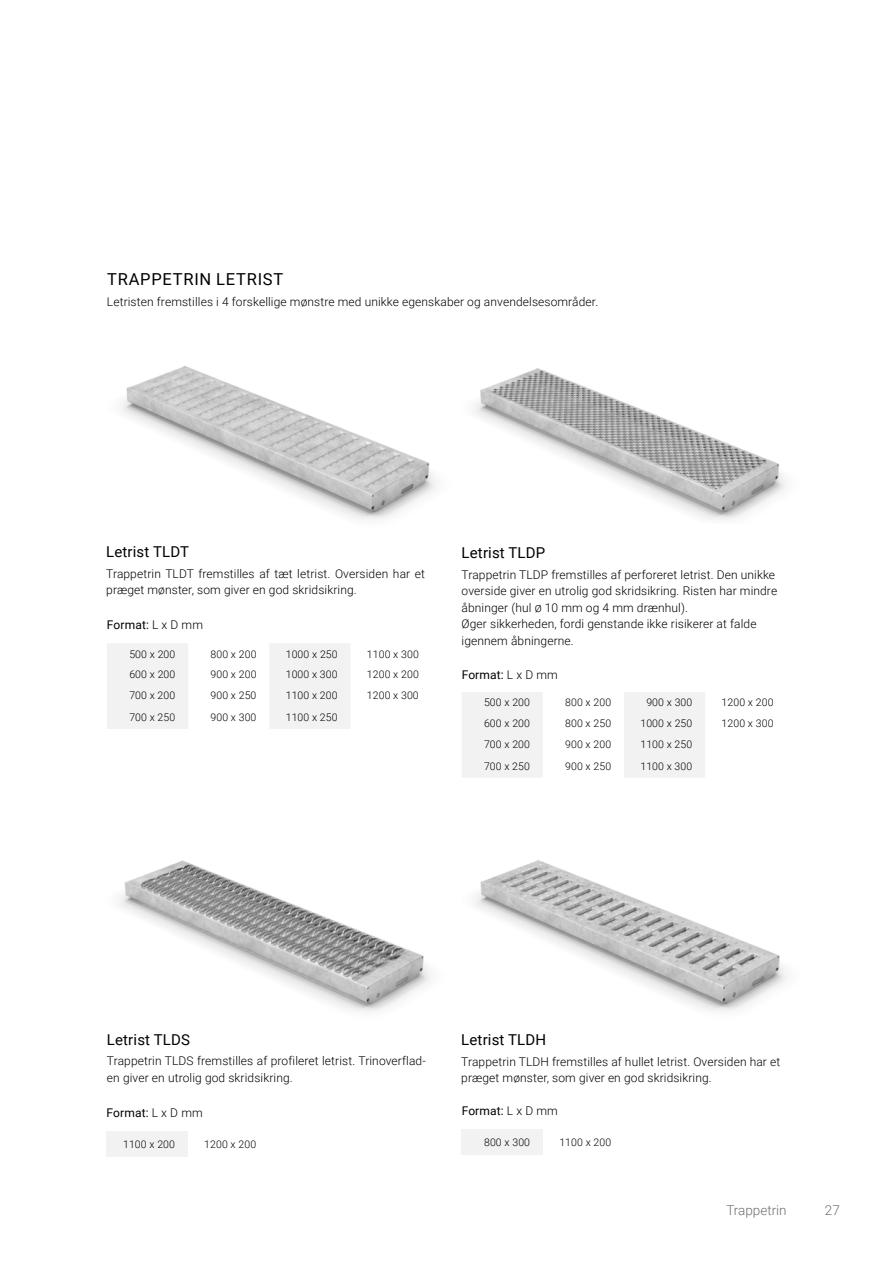
<style>
.page{position:relative;width:893px;height:1263px;background:#fff}
.page>*{position:absolute;margin:0;border:0;box-sizing:border-box;transform-origin:0 0}
.t1{font:16.5px "Roboto";letter-spacing:.045em;color:#000}
.t2{font:15px "Roboto";letter-spacing:.01em;color:#000}
.t3{font:300 13.5px "Roboto";color:#706f6f}
.t4{font:300 12px/16.5px "Roboto";letter-spacing:.01em;color:#000}
.t5{font:12px "Roboto";letter-spacing:.01em;color:#000}
.t6{font:300 10.5px "Roboto";letter-spacing:.01em;color:#000}
.s1{font-weight:300}
</style>
<div class="page">
<img style="left:121px;top:366px;width:280px;height:154px">
<img style="left:401px;top:368px;width:385px;height:152px">
<svg style="left:107px;top:644px;width:243px;height:85px"></svg>
<div style="left:462px;top:1129px;width:81px;height:25px;background:#f2f2f2"></div>
<div style="left:107px;top:1131px;width:81px;height:25px;background:#f2f2f2"></div>
<svg style="left:462px;top:692px;width:243px;height:85px"></svg>
<img style="left:475px;top:860px;width:312px;height:151px">
<img style="left:119px;top:860px;width:312px;height:152px">
<h1 class="t1" style="left:107px;top:268px;width:178px">TRAPPETRIN LETRIST</h1>
<p class="t4" style="left:107px;top:293px;width:493px">Letristen fremstilles i 4 forskellige mønstre med unikke egenskaber og anvendelsesområder.</p>
<p class="t2" style="left:106px;top:541px;width:84px">Letrist TLDT</p>
<p class="t4" style="left:106px;top:564px;width:320px">Trappetrin TLDT fremstilles af tæt letrist. Oversiden har et præget mønster, som giver en god skridsikring.</p>
<p class="t5" style="left:107px;top:616px;width:98px">Format: <span class="s1">L x D mm</span></p>
<p class="t6" style="left:129px;top:646px;width:47px">500 x 200</p>
<p class="t6" style="left:211px;top:646px;width:47px">800 x 200</p>
<p class="t6" style="left:286px;top:646px;width:53px">1000 x 250</p>
<p class="t6" style="left:367px;top:646px;width:53px">1100 x 300</p>
<p class="t6" style="left:129px;top:667px;width:47px">600 x 200</p>
<p class="t6" style="left:211px;top:667px;width:47px">900 x 200</p>
<p class="t6" style="left:286px;top:667px;width:53px">1000 x 300</p>
<p class="t6" style="left:367px;top:667px;width:53px">1200 x 200</p>
<p class="t6" style="left:129px;top:688px;width:47px">700 x 200</p>
<p class="t6" style="left:211px;top:688px;width:47px">900 x 250</p>
<p class="t6" style="left:286px;top:688px;width:53px">1100 x 200</p>
<p class="t6" style="left:367px;top:688px;width:53px">1200 x 300</p>
<p class="t6" style="left:129px;top:710px;width:47px">700 x 250</p>
<p class="t6" style="left:210px;top:710px;width:47px">900 x 300</p>
<p class="t6" style="left:286px;top:710px;width:53px">1100 x 250</p>
<p class="t2" style="left:462px;top:542px;width:85px">Letrist TLDP</p>
<p class="t4" style="left:462px;top:565px;width:317px">Trappetrin TLDP fremstilles af perforeret letrist. Den unikke overside giver en utrolig god skridsikring. Risten har mindre åbninger (hul Ø 10 mm og 4 mm drænhul).<br>Øger sikkerheden, fordi genstande ikke risikerer at falde igennem åbningerne.</p>
<p class="t5" style="left:462px;top:666px;width:98px">Format: <span class="s1">L x D mm</span></p>
<p class="t6" style="left:484px;top:695px;width:47px">500 x 200</p>
<p class="t6" style="left:565px;top:695px;width:47px">800 x 200</p>
<p class="t6" style="left:646px;top:695px;width:47px">900 x 300</p>
<p class="t6" style="left:722px;top:695px;width:53px">1200 x 200</p>
<p class="t6" style="left:484px;top:716px;width:47px">600 x 200</p>
<p class="t6" style="left:565px;top:716px;width:47px">800 x 250</p>
<p class="t6" style="left:640px;top:716px;width:53px">1000 x 250</p>
<p class="t6" style="left:722px;top:716px;width:53px">1200 x 300</p>
<p class="t6" style="left:484px;top:736px;width:47px">700 x 200</p>
<p class="t6" style="left:565px;top:736px;width:47px">900 x 200</p>
<p class="t6" style="left:640px;top:736px;width:53px">1100 x 250</p>
<p class="t6" style="left:484px;top:759px;width:47px">700 x 250</p>
<p class="t6" style="left:565px;top:759px;width:47px">900 x 250</p>
<p class="t6" style="left:640px;top:759px;width:53px">1100 x 300</p>
<p class="t2" style="left:107px;top:1029px;width:85px">Letrist TLDS</p>
<p class="t4" style="left:107px;top:1052px;width:320px">Trappetrin TLDS fremstilles af profileret letrist. Trinoverflad&shy;en giver en utrolig god skridsikring.</p>
<p class="t2" style="left:461px;top:1029px;width:86px">Letrist TLDH</p>
<p class="t4" style="left:461px;top:1052px;width:320px">Trappetrin TLDH fremstilles af hullet letrist. Oversiden har et præget mønster, som giver en god skridsikring.</p>
<p class="t5" style="left:107px;top:1104px;width:98px">Format: <span class="s1">L x D mm</span></p>
<p class="t5" style="left:462px;top:1102px;width:98px">Format: <span class="s1">L x D mm</span></p>
<p class="t6" style="left:123px;top:1137px;width:53px">1100 x 200</p>
<p class="t6" style="left:204px;top:1137px;width:53px">1200 x 200</p>
<p class="t6" style="left:484px;top:1135px;width:47px">800 x 300</p>
<p class="t6" style="left:559px;top:1135px;width:53px">1100 x 200</p>
<p class="t3" style="left:726px;top:1200px;width:62px">Trappetrin</p>
<p class="t3" style="left:825px;top:1200px;width:17px">27</p>
</div>
